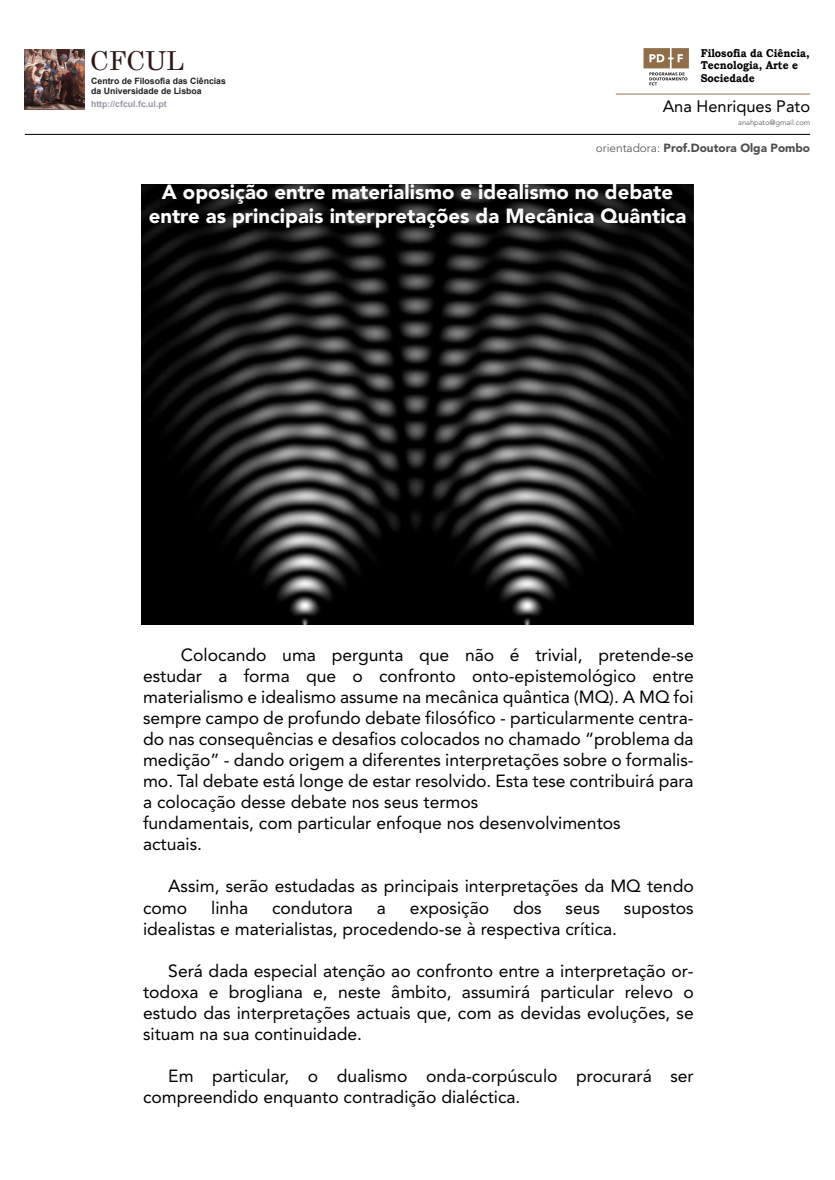
<style>
.page{position:relative;width:835px;height:1180px;background:#fff}
.page>*{position:absolute;margin:0;border:0;box-sizing:border-box;transform-origin:0 0}
.t1{font:26.14px "Century Schoolbook";color:#2d1717}
.t2{font:900 20.3px/24.4px "Avenir";color:#fff;text-align:center}
.t3{font:17.5px/21px "Avenir";color:#000}
.t4{font:16.45px "Avenir";color:#000}
.t5{font:900 11.79px "Avenir";color:#4d4d4d}
.t6{font:700 11.38px/12.1px "Bookman Old Style";color:#000;scale:.91 1}
.t7{font:700 8.71px/10.5px "Arial";color:#231f20}
.t8{font:700 8.71px "Arial";color:#9996a4}
.t9{font:300 7.46px "Avenir";color:#4d4d4d}
.s1{font-weight:300}
</style>
<div class="page">
<hr style="left:25px;top:134px;width:785px;height:1px;background:#000">
<img style="left:25px;top:50px;width:59px;height:59px">
<svg style="left:643px;top:48px;width:45px;height:37px"></svg>
<hr style="left:615px;top:94px;width:195px;height:1px;background:#8f6e4c">
<img style="left:141px;top:184px;width:552px;height:441px">
<p class="t6" style="left:700px;top:47px;width:121px">Filosofia da Ciência,<br>Tecnologia, Arte e<br>Sociedade</p>
<p class="t9" style="left:738px;top:118px;width:73px">anahpato@gmail.com</p>
<h1 class="t1" style="left:90px;top:39px;width:95px">CFCUL</h1>
<p class="t8" style="left:91px;top:98px;width:77px">http://cfcul.fc.ul.pt</p>
<p class="t4" style="left:662px;top:97px;width:149px">Ana Henriques Pato</p>
<p class="t7" style="left:91px;top:75px;width:136px">Centro de Filosofia das Ciências da Universidade de Lisboa</p>
<p class="t5" style="left:595px;top:141px;width:216px"><span class="s1">orientadora:</span> Prof.Doutora Olga Pombo</p>
<p class="t2" style="left:149px;top:180px;width:539px">A oposição entre materialismo e idealismo no debate entre as principais interpretações da Mecânica Quântica</p>
<p class="t3" style="left:143px;top:645px;width:552px;text-indent:38px">Colocando uma pergunta que não é trivial, pretende-se estudar a forma que o confronto onto-epistemológico entre materialismo e idealismo assume na mecânica quântica (MQ). A MQ foi sempre campo de profundo debate filosófico - particularmente centra&shy;do nas consequências e desafios colocados no chamado “problema da medição” - dando origem a diferentes interpretações sobre o formalis&shy;mo. Tal debate está longe de estar resolvido. Esta tese contribuirá para a colocação desse debate nos seus termos<br>fundamentais, com particular enfoque nos desenvolvimentos<br>actuais.</p>
<p class="t3" style="left:143px;top:876px;width:552px;text-indent:25px">Assim, serão estudadas as principais interpretações da MQ tendo como</p>
<p class="t3" style="left:211px;top:897px;width:38px">linha</p>
<p class="t3" style="left:272px;top:897px;width:82px">condutora</p>
<p class="t3" style="left:377px;top:897px;width:11px">a</p>
<p class="t3" style="left:410px;top:897px;width:81px">exposição</p>
<p class="t3" style="left:513px;top:897px;width:30px">dos</p>
<p class="t3" style="left:565px;top:897px;width:36px">seus</p>
<p class="t3" style="left:624px;top:897px;width:71px">supostos</p>
<p class="t3" style="left:143px;top:918px;width:475px">idealistas e materialistas, procedendo-se à respectiva crítica.</p>
<p class="t3" style="left:143px;top:960px;width:552px;text-align:justify;text-indent:25px">Será dada especial atenção ao confronto entre a interpretação or&shy;todoxa e brogliana e, neste âmbito, assumirá particular relevo o estudo das interpretações actuais que, com as devidas evoluções, se situam na sua continuidade.</p>
<p class="t3" style="left:143px;top:1065px;width:552px;text-indent:25px">Em particular, o dualismo onda-corpúsculo procurará ser compreendido enquanto contradição dialéctica.</p>
</div>
